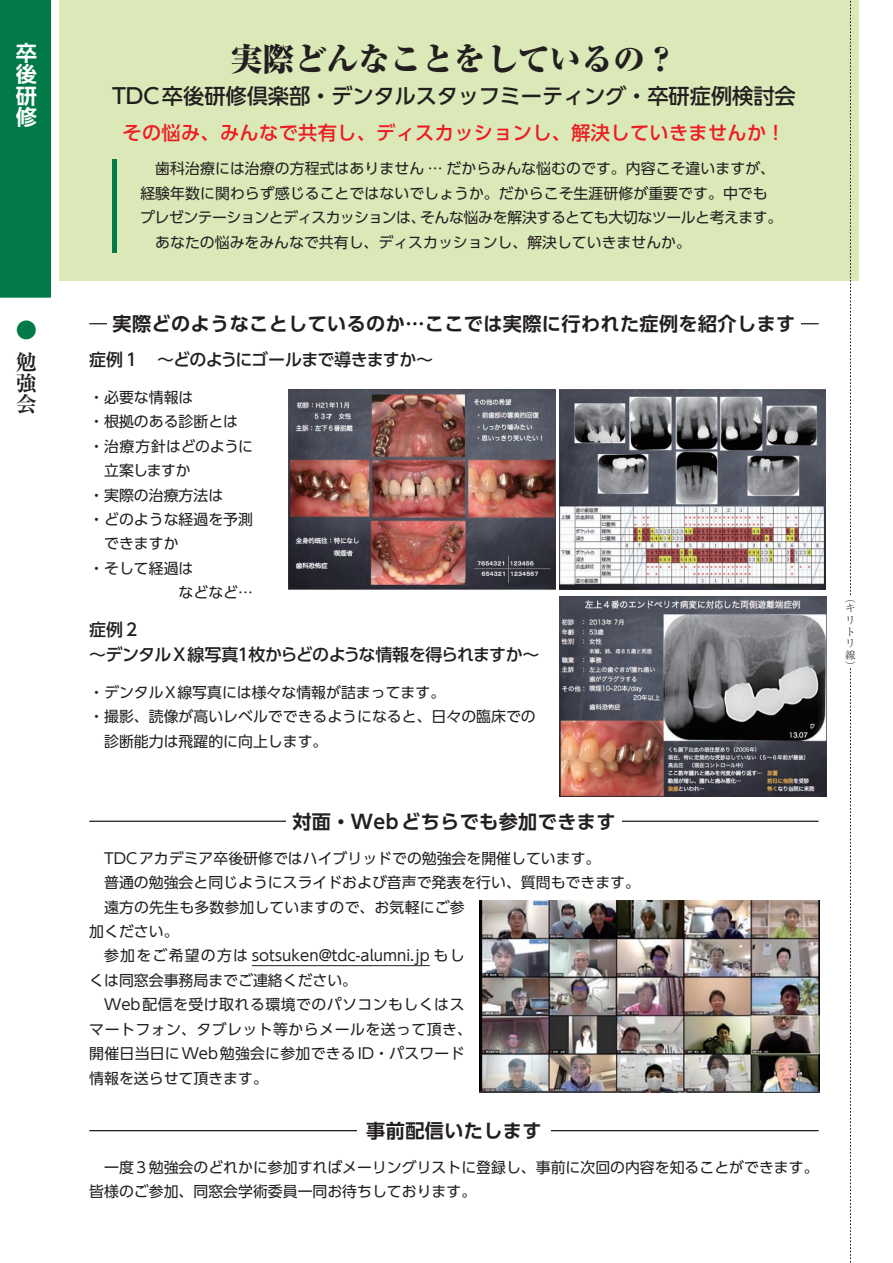
<style>
.page{position:relative;width:893px;height:1263px;background:#fff}
.page>*{position:absolute;margin:0;border:0;box-sizing:border-box;transform-origin:0 0}
.t1{font:800 expanded 31.95px "Ryumin Pr 5";color:#231f20}
.t2{font:500 21.3px "UD Shin Go Pr 6";letter-spacing:-.005em;color:#231f20}
.t3{font:700 21.3px/21.3px "UD Shin Go Pr 6 De";color:#fff;text-align:justify}
.t4{font:700 21.3px/21.3px "Ryumin Pr 5";color:#231f20;text-align:justify}
.t5{font:700 21.3px "Ryumin Pr 5";color:#017a47}
.t6{font:700 19.2px "UD Shin Go Pr 6 De";letter-spacing:.02em;color:#231f20}
.t7{font:500 19.2px "UD Shin Go Pr 6";letter-spacing:.02em;color:#ee1d23}
.t8{font:500 16.95px/24.5px "UD Shin Go Pr 6";letter-spacing:-.035em;color:#231f20}
.t9{font:14.85px/24.5px "UD Shin Go Pr 6";color:#231f20}
.t10{font:14.85px "UD Shin Go Pr 6";letter-spacing:.03em;color:#231f20}
.t11{font:300 10.65px/11.7px "Ryumin Pr 5";color:#231f20}
</style>
<div class="page">
<div style="left:60px;top:0;width:799px;height:281px;background:#dbe9b8"></div>
<hr style="left:89px;top:1130px;width:730px;height:1px;background:#231f20">
<hr style="left:89px;top:323px;width:730px;height:1px;background:#231f20">
<div style="left:107px;top:304px;width:693px;height:39px;background:#fff"></div>
<hr style="left:252px;top:965px;width:178px;height:1px;background:#231f20">
<hr style="left:113px;top:159px;width:4px;height:94px;background:#017a47">
<div style="left:357px;top:1111px;width:193px;height:39px;background:#fff"></div>
<hr style="left:89px;top:821px;width:730px;height:1px;background:#231f20">
<div style="left:286px;top:801px;width:336px;height:40px;background:#fff"></div>
<div style="left:0;top:0;width:51px;height:298px;background:#017a47"></div>
<svg style="left:850px;top:0;width:1px;height:1263px"></svg>
<div style="left:844px;top:596px;width:13px;height:70px;background:#fff"></div>
<img style="left:289px;top:390px;width:266px;height:200px">
<img style="left:559px;top:390px;width:267px;height:200px">
<img style="left:559px;top:597px;width:267px;height:199px">
<img style="left:479px;top:900px;width:341px;height:193px">
<h2 class="t3" style="left:16px;top:42px;width:22px">卒後研修</h2>
<h2 class="t5" style="left:16px;top:313px;width:22px">●</h2>
<h2 class="t4" style="left:16px;top:349px;width:22px">勉強会</h2>
<h1 class="t1" style="left:231px;top:33px;width:448px">実際どんなことをしているの？</h1>
<h2 class="t2" style="left:112px;top:78px;width:685px">TDC卒後研修倶楽部・デンタルスタッフミーティング・卒研症例検討会</h2>
<p class="t7" style="left:123px;top:117px;width:664px">その悩み、みんなで共有し、ディスカッションし、解決していきませんか！</p>
<p class="t9" style="left:140px;top:156px;width:644px">　歯科治療には治療の方程式はありません … だからみんな悩むのです。内容こそ違いますが、経験年数に関わらず感じることではないでしょうか。だからこそ生涯研修が重要です。中でもプレゼンテーションとディスカッションは、そんな悩みを解決するとても大切なツールと考えます。　あなたの悩みをみんなで共有し、ディスカッションし、解決していきませんか。</p>
<p class="t6" style="left:113px;top:308px;width:684px">実際どのようなことしているのか…ここでは実際に行われた症例を紹介します</p>
<p class="t8" style="left:89px;top:347px;width:345px">症例１　～どのようにゴールまで導きますか～</p>
<p class="t9" style="left:89px;top:384px;width:106px">・必要な情報は</p>
<p class="t9" style="left:89px;top:409px;width:150px">・根拠のある診断とは</p>
<p class="t9" style="left:89px;top:433px;width:165px">・治療方針はどのように</p>
<p class="t9" style="left:104px;top:458px;width:88px">立案しますか</p>
<p class="t9" style="left:89px;top:482px;width:135px">・実際の治療方法は</p>
<p class="t9" style="left:89px;top:507px;width:165px">・どのような経過を予測</p>
<p class="t9" style="left:104px;top:531px;width:76px">できますか</p>
<p class="t9" style="left:89px;top:556px;width:106px">・そして経過は</p>
<p class="t9" style="left:179px;top:580px;width:76px">などなど…</p>
<p class="t8" style="left:89px;top:617px;width:452px">症例２<br>～デンタルX 線写真１枚からどのような情報を得られますか～</p>
<p class="t9" style="left:89px;top:680px;width:357px">・デンタルX線写真には様々な情報が詰まってます。</p>
<p class="t9" style="left:89px;top:704px;width:448px">・撮影、読像が高いレベルでできるようになると、日々の臨床での</p>
<p class="t9" style="left:104px;top:728px;width:225px">診断能力は飛躍的に向上します。</p>
<p class="t6" style="left:292px;top:806px;width:325px">対面・Webどちらでも参加できます</p>
<p class="t9" style="left:104px;top:845px;width:498px">TDCアカデミア卒後研修ではハイブリッドでの勉強会を開催しています。</p>
<p class="t9" style="left:104px;top:870px;width:537px">普通の勉強会と同じようにスライドおよび音声で発表を行い、質問もできます。</p>
<p class="t9" style="left:104px;top:894px;width:362px">遠方の先生も多数参加していますので、お気軽にご参</p>
<p class="t9" style="left:89px;top:919px;width:91px">加ください。</p>
<p class="t9" style="left:104px;top:943px;width:362px">参加をご希望の方は sotsuken@tdc-alumni.jp もし</p>
<p class="t9" style="left:89px;top:967px;width:269px">くは同窓会事務局までご連絡ください。</p>
<p class="t10" style="left:104px;top:993px;width:362px">Web配信を受け取れる環境でのパソコンもしくはス</p>
<p class="t10" style="left:89px;top:1017px;width:384px">マートフォン、タブレット等からメールを送って頂き、</p>
<p class="t9" style="left:89px;top:1041px;width:377px">開催日当日にWeb勉強会に参加できるID・パスワード</p>
<p class="t9" style="left:89px;top:1065px;width:180px">情報を送らせて頂きます。</p>
<p class="t6" style="left:366px;top:1115px;width:177px">事前配信いたします</p>
<p class="t9" style="left:89px;top:1155px;width:731px">　一度３勉強会のどれかに参加すればメーリングリストに登録し、事前に次回の内容を知ることができます。皆様のご参加、同窓会学術委員一同お待ちしております。</p>
<p class="t11" style="left:845px;top:591px;width:12px;line-height:10.6px">（キ</p>
<p class="t11" style="left:845px;top:613px;width:12px">リトリ線</p>
<p class="t11" style="left:845px;top:659px;width:12px">）</p>
</div>
